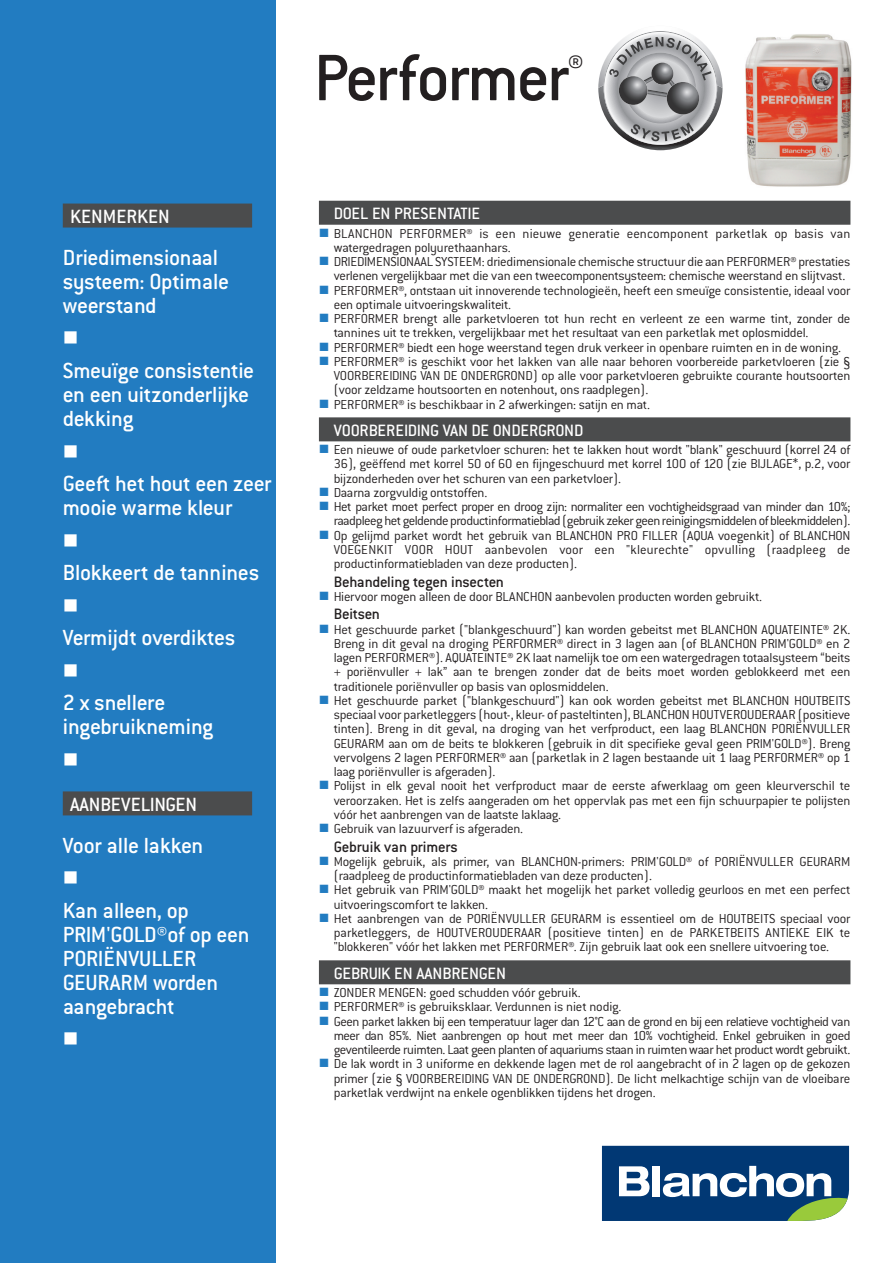
<style>
.page{position:relative;width:893px;height:1263px;background:#fff}
.page>*{position:absolute;margin:0;border:0;box-sizing:border-box;transform-origin:0 0}
.t1{font:500 72px "Conduit ITC";letter-spacing:-.035em;color:#231f20}
.t2{font:500 24px/24px "Conduit ITC";letter-spacing:-.015em;color:#fff}
.t3{font:500 21px "Conduit ITC";color:#fff}
.t4{font:500 18px "Conduit ITC";letter-spacing:-.015em;color:#fff}
.t5{font:500 16.5px "Conduit ITC";letter-spacing:-.015em;color:#231f20}
.t6{font:300 14.25px/14.2px "Conduit ITC";letter-spacing:-.015em;color:#231f20}
</style>
<div class="page">
<div style="left:0;top:0;width:276px;height:1263px;background:#227cc1"></div>
<div style="left:63px;top:204px;width:189px;height:24px;background:#4b4c4d"></div>
<div style="left:63px;top:791px;width:189px;height:24px;background:#4b4c4d"></div>
<svg style="left:602px;top:1146px;width:247px;height:75px"></svg>
<div style="left:319px;top:201px;width:531px;height:24px;background:#4b4c4d"></div>
<div style="left:319px;top:417px;width:531px;height:24px;background:#4b4c4d"></div>
<div style="left:319px;top:960px;width:531px;height:24px;background:#4b4c4d"></div>
<img style="left:745px;top:34px;width:107px;height:153px">
<svg style="left:598px;top:31px;width:124px;height:119px"></svg>
<img style="left:651px;top:63px;width:22px;height:22px">
<h3 class="t3" style="left:70px;top:210px;width:101px">KENMERKEN</h3>
<h2 class="t2" style="left:63px;top:248px;width:168px">Driedimensionaal systeem: Optimale weerstand</h2>
<h2 class="t2" style="left:63px;top:361px;width:193px">Smeuïge consistentie en een uitzonderlijke dekking</h2>
<h2 class="t2" style="left:63px;top:474px;width:210px">Geeft het hout een zeer mooie warme kleur</h2>
<h2 class="t2" style="left:63px;top:563px;width:198px">Blokkeert de tannines</h2>
<h2 class="t2" style="left:63px;top:628px;width:174px">Vermijdt overdiktes</h2>
<h2 class="t2" style="left:63px;top:693px;width:152px">2 x snellere ingebruikneming</h2>
<h3 class="t3" style="left:70px;top:797px;width:129px">AANBEVELINGEN</h3>
<h2 class="t2" style="left:63px;top:836px;width:142px">Voor alle lakken</h2>
<h2 class="t2" style="left:63px;top:901px;width:188px">Kan alleen, op<br>PRIM'GOLD®of op een<br>PORIËNVULLER<br>GEURARM worden aangebracht</h2>
<h1 class="t1" style="left:314px;top:55px;width:271px">Performer<sup>®</sup></h1>
<p class="t4" style="left:334px;top:208px;width:148px">DOEL EN PRESENTATIE</p>
<p class="t6" style="left:334px;top:227px;width:518px">BLANCHON PERFORMER® is een nieuwe generatie eencomponent parketlak op basis van watergedragen polyurethaanhars.<br>DRIEDIMENSIONAAL SYSTEEM: driedimensionale chemische structuur die aan PERFORMER® prestaties verlenen vergelijkbaar met die van een tweecomponentsysteem: chemische weerstand en slijtvast.<br>PERFORMER®, ontstaan uit innoverende technologieën, heeft een smeuïge consistentie, ideaal voor een optimale uitvoeringskwaliteit.<br>PERFORMER brengt alle parketvloeren tot hun recht en verleent ze een warme tint, zonder de tannines uit te trekken, vergelijkbaar met het resultaat van een parketlak met oplosmiddel.<br>PERFORMER® biedt een hoge weerstand tegen druk verkeer in openbare ruimten en in de woning.<br>PERFORMER® is geschikt voor het lakken van alle naar behoren voorbereide parketvloeren (zie § VOORBEREIDING VAN DE ONDERGROND) op alle voor parketvloeren gebruikte courante houtsoorten (voor zeldzame houtsoorten en notenhout, ons raadplegen).<br>PERFORMER® is beschikbaar in 2 afwerkingen: satijn en mat.</p>
<p class="t4" style="left:334px;top:424px;width:251px">VOORBEREIDING VAN DE ONDERGROND</p>
<p class="t6" style="left:334px;top:444px;width:518px">Een nieuwe of oude parketvloer schuren: het te lakken hout wordt "blank" geschuurd (korrel 24 of 36), geëffend met korrel 50 of 60 en fijngeschuurd met korrel 100 of 120 (zie BIJLAGE*, p.2, voor bijzonderheden over het schuren van een parketvloer).<br>Daarna zorgvuldig ontstoffen.<br>Het parket moet perfect proper en droog zijn: normaliter een vochtigheidsgraad van minder dan 10%; raadpleeghetgeldendeproductinformatieblad(gebruikzekergeenreinigingsmiddelenofbleekmiddelen).<br>Op gelijmd parket wordt het gebruik van BLANCHON PRO FILLER (AQUA voegenkit) of BLANCHON VOEGENKIT VOOR HOUT aanbevolen voor een "kleurechte" opvulling (raadpleeg de productinformatiebladen van deze producten).</p>
<p class="t5" style="left:334px;top:576px;width:172px">Behandeling tegen insecten</p>
<p class="t6" style="left:334px;top:591px;width:430px">Hiervoor mogen alleen de door BLANCHON aanbevolen producten worden gebruikt.</p>
<p class="t5" style="left:334px;top:609px;width:48px">Beitsen</p>
<p class="t6" style="left:334px;top:624px;width:518px">Het geschuurde parket ("blankgeschuurd") kan worden gebeitst met BLANCHON AQUATEINTE® 2K.<br>Breng in dit geval na droging PERFORMER® direct in 3 lagen aan (of BLANCHON PRIM'GOLD® en 2 lagen PERFORMER®). AQUATEINTE® 2K laat namelijk toe om een watergedragen totaalsysteem “beits + poriënvuller + lak” aan te brengen zonder dat de beits moet worden geblokkeerd met een traditionele poriënvuller op basis van oplosmiddelen.<br>Het geschuurde parket ("blankgeschuurd") kan ook worden gebeitst met BLANCHON HOUTBEITS speciaal voor parketleggers (hout-, kleur- of pasteltinten), BLANCHON HOUTVEROUDERAAR (positieve tinten). Breng in dit geval, na droging van het verfproduct, een laag BLANCHON PORIËNVULLER GEURARM aan om de beits te blokkeren (gebruik in dit specifieke geval geen PRIM'GOLD®). Breng vervolgens 2 lagen PERFORMER® aan (parketlak in 2 lagen bestaande uit 1 laag PERFORMER® op 1 laag poriënvuller is afgeraden).<br>Polijst in elk geval nooit het verfproduct maar de eerste afwerklaag om geen kleurverschil te veroorzaken. Het is zelfs aangeraden om het oppervlak pas met een fijn schuurpapier te polijsten vóór het aanbrengen van de laatste laklaag.<br>Gebruik van lazuurverf is afgeraden.</p>
<p class="t5" style="left:334px;top:841px;width:125px">Gebruik van primers</p>
<p class="t6" style="left:334px;top:856px;width:518px">Mogelijk gebruik, als primer, van BLANCHON-primers: PRIM'GOLD® of PORIËNVULLER GEURARM (raadpleeg de productinformatiebladen van deze producten).<br>Het gebruik van PRIM'GOLD® maakt het mogelijk het parket volledig geurloos en met een perfect uitvoeringscomfort te lakken.<br>Het aanbrengen van de PORIËNVULLER GEURARM is essentieel om de HOUTBEITS speciaal voor parketleggers, de HOUTVEROUDERAAR (positieve tinten) en de PARKETBEITS ANTIEKE EIK te "blokkeren" vóór het lakken met PERFORMER®. Zijn gebruik laat ook een snellere uitvoering toe.</p>
<p class="t4" style="left:334px;top:967px;width:174px">GEBRUIK EN AANBRENGEN</p>
<p class="t6" style="left:334px;top:987px;width:518px">ZONDER MENGEN: goed schudden vóór gebruik.<br>PERFORMER® is gebruiksklaar. Verdunnen is niet nodig.<br>Geen parket lakken bij een temperatuur lager dan 12°C aan de grond en bij een relatieve vochtigheid van meer dan 85%. Niet aanbrengen op hout met meer dan 10% vochtigheid. Enkel gebruiken in goed geventileerde ruimten. Laat geen planten of aquariums staan in ruimten waar het product wordt gebruikt.<br>De lak wordt in 3 uniforme en dekkende lagen met de rol aangebracht of in 2 lagen op de gekozen primer (zie § VOORBEREIDING VAN DE ONDERGROND). De licht melkachtige schijn van de vloeibare parketlak verdwijnt na enkele ogenblikken tijdens het drogen.</p>
</div>
